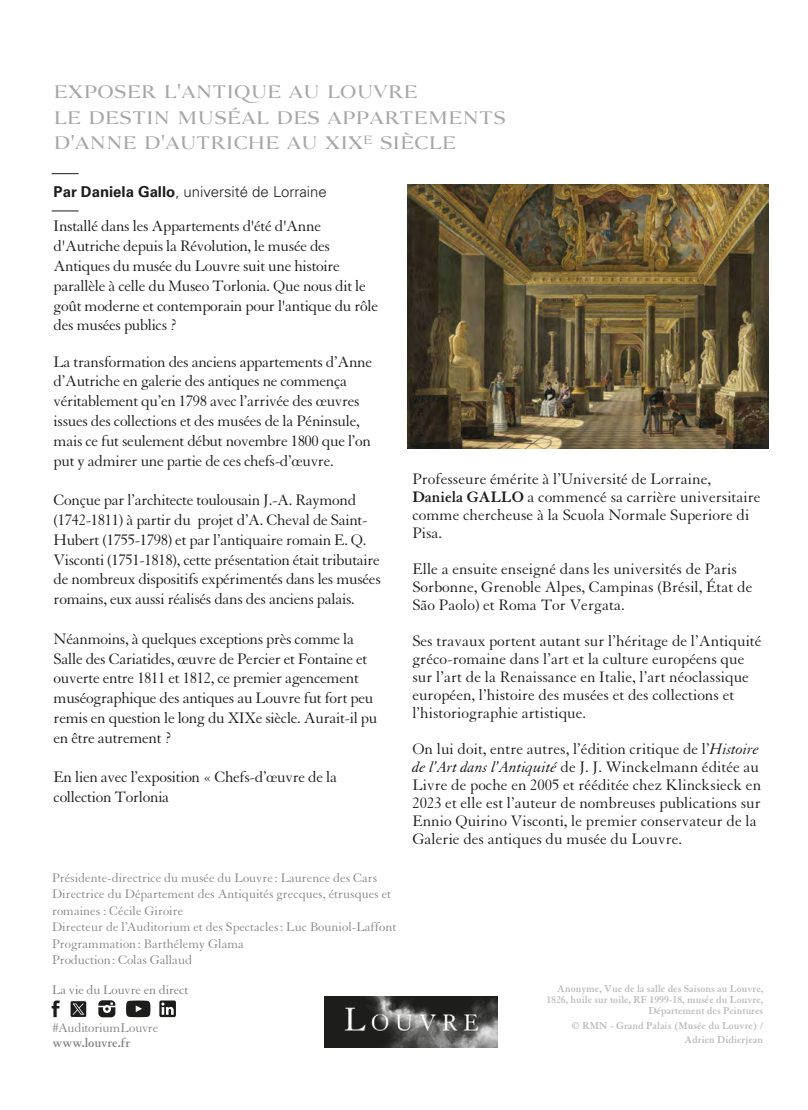
<style>
.page{position:relative;width:808px;height:1110px;background:#fff}
.page>*{position:absolute;margin:0;border:0;box-sizing:border-box;transform-origin:0 0}
.t1{font:18px/25.5px "Louvre Serif Med";letter-spacing:-.01em;color:#a7a7a6}
.t2{font:16.5px/19.8px "Granjon LT Std";letter-spacing:-.02em;color:#1d1d1b}
.t3{font:16.5px/18px "Granjon LT Std";color:#1d1d1b}
.t4{font:300 15px "Univers LT Std";color:#1d1d1b}
.t5{font:13.65px "Granjon LT Std";letter-spacing:-.01em;color:#878787}
.t6{font:700 13.65px "Granjon LT Std";letter-spacing:-.005em;color:#878787}
.t7{font:13.5px/16.5px "Granjon LT Std";color:#878787}
.t8{font:13.5px "Granjon LT Std";letter-spacing:-.01em;color:#7c7c7c}
.t9{font:700 10.95px/10.8px "Granjon LT Std";color:#bcbcbc;text-align:right}
.s1{font-weight:700}
.s2{font-style:italic}
</style>
<div class="page">
<svg style="left:52px;top:173px;width:27px;height:1px"></svg>
<svg style="left:52px;top:211px;width:27px;height:1px"></svg>
<img style="left:325px;top:996px;width:173px;height:52px">
<svg style="left:98px;top:1000px;width:17px;height:17px"></svg>
<svg style="left:126px;top:1000px;width:24px;height:17px"></svg>
<svg style="left:52px;top:1000px;width:8px;height:17px"></svg>
<svg style="left:159px;top:1000px;width:17px;height:17px"></svg>
<svg style="left:70px;top:1000px;width:17px;height:17px"></svg>
<div style="left:70px;top:1000px;width:17px;height:17px;border:1px solid #fff;border-radius:2px"></div>
<svg style="left:72px;top:1003px;width:12px;height:11px"></svg>
<img style="left:408px;top:185px;width:360px;height:264px">
<p class="t1" style="left:54px;top:80px;width:454px">EXPOSER L'ANTIQUE AU LOUVRE<br>LE DESTIN MUSÉAL DES APPARTEMENTS<br>D'ANNE D'AUTRICHE AU XIX<sup>E</sup> SIÈCLE</p>
<p class="t4" style="left:54px;top:183px;width:275px"><span class="s1">Par Daniela Gallo</span>, université de Lorraine</p>
<p class="t2" style="left:54px;top:217px;width:326px">Installé dans les Appartements d'été d'Anne d'Autriche depuis la Révolution, le musée des Antiques du musée du Louvre suit une histoire parallèle à celle du Museo Torlonia. Que nous dit le goût moderne et contemporain pour l'antique du rôle des musées publics ?</p>
<p class="t2" style="left:54px;top:352px;width:320px">La transformation des anciens appartements d’Anne d’Autriche en galerie des antiques ne commença véritablement qu’en 1798 avec l’arrivée des œuvres issues des collections et des musées de la Péninsule, mais ce fut seulement début novembre 1800 que l’on put y admirer une partie de ces chefs-d’œuvre.</p>
<p class="t2" style="left:54px;top:490px;width:329px">Conçue par l’architecte toulousain J.-A. Raymond (1742-1811) à partir du projet d’A. Cheval de Saint-Hubert (1755-1798) et par l’antiquaire romain E. Q.<br>Visconti (1751-1818), cette présentation était tributaire de nombreux dispositifs expérimentés dans les musées romains, eux aussi réalisés dans des anciens palais.</p>
<p class="t2" style="left:54px;top:629px;width:325px">Néanmoins, à quelques exceptions près comme la Salle des Cariatides, œuvre de Percier et Fontaine et ouverte entre 1811 et 1812, ce premier agencement muséographique des antiques au Louvre fut fort peu remis en question le long du XIXe siècle. Aurait-il pu en être autrement ?</p>
<p class="t2" style="left:54px;top:768px;width:285px">En lien avec l’exposition « Chefs-d’œuvre de la collection Torlonia</p>
<p class="t3" style="left:412px;top:470px;width:350px">Professeure émérite à l’Université de Lorraine, <span class="s1">Daniela GALLO</span> a commencé sa carrière universitaire comme chercheuse à la Scuola Normale Superiore di Pisa.</p>
<p class="t3" style="left:412px;top:560px;width:341px">Elle a ensuite enseigné dans les universités de Paris<br>Sorbonne, Grenoble Alpes, Campinas (Brésil, État de<br>São Paolo) et Roma Tor Vergata.</p>
<p class="t3" style="left:412px;top:632px;width:351px">Ses travaux portent autant sur l’héritage de l’Antiquité gréco-romaine dans l’art et la culture européens que sur l’art de la Renaissance en Italie, l’art néoclassique européen, l’histoire des musées et des collections et l’historiographie artistique.</p>
<p class="t3" style="left:412px;top:740px;width:350px">On lui doit, entre autres, l’édition critique de l’<span class="s2">Histoire de l’Art dans l’Antiquité</span> de J. J. Winckelmann éditée au Livre de poche en 2005 et rééditée chez Klincksieck en 2023 et elle est l’auteur de nombreuses publications sur Ennio Quirino Visconti, le premier conservateur de la Galerie des antiques du musée du Louvre.</p>
<p class="t7" style="left:52px;top:869px;width:346px">Présidente-directrice du musée du Louvre : Laurence des Cars Directrice du Département des Antiquités grecques, étrusques et romaines : Cécile Giroire<br>Directeur de l’Auditorium et des Spectacles : Luc Bouniol-Laffont Programmation : Barthélemy Glama</p>
<p class="t5" style="left:52px;top:952px;width:142px">Production: Colas Gallaud</p>
<p class="t8" style="left:52px;top:982px;width:138px">La vie du Louvre en direct</p>
<p class="t5" style="left:53px;top:1020px;width:107px">#AuditoriumLouvre</p>
<p class="t6" style="left:53px;top:1036px;width:79px">www.louvre.fr</p>
<p class="t9" style="left:546px;top:983px;width:218px">Anonyme, Vue de la salle des Saisons au Louvre,<br>1826, huile sur toile, RF 1999-18, musée du Louvre,<br>Département des Peintures</p>
<p class="t9" style="left:571px;top:1019px;width:193px;line-height:13px">© RMN - Grand Palais (Musée du Louvre) /<br>Adrien Didierjean</p>
</div>
